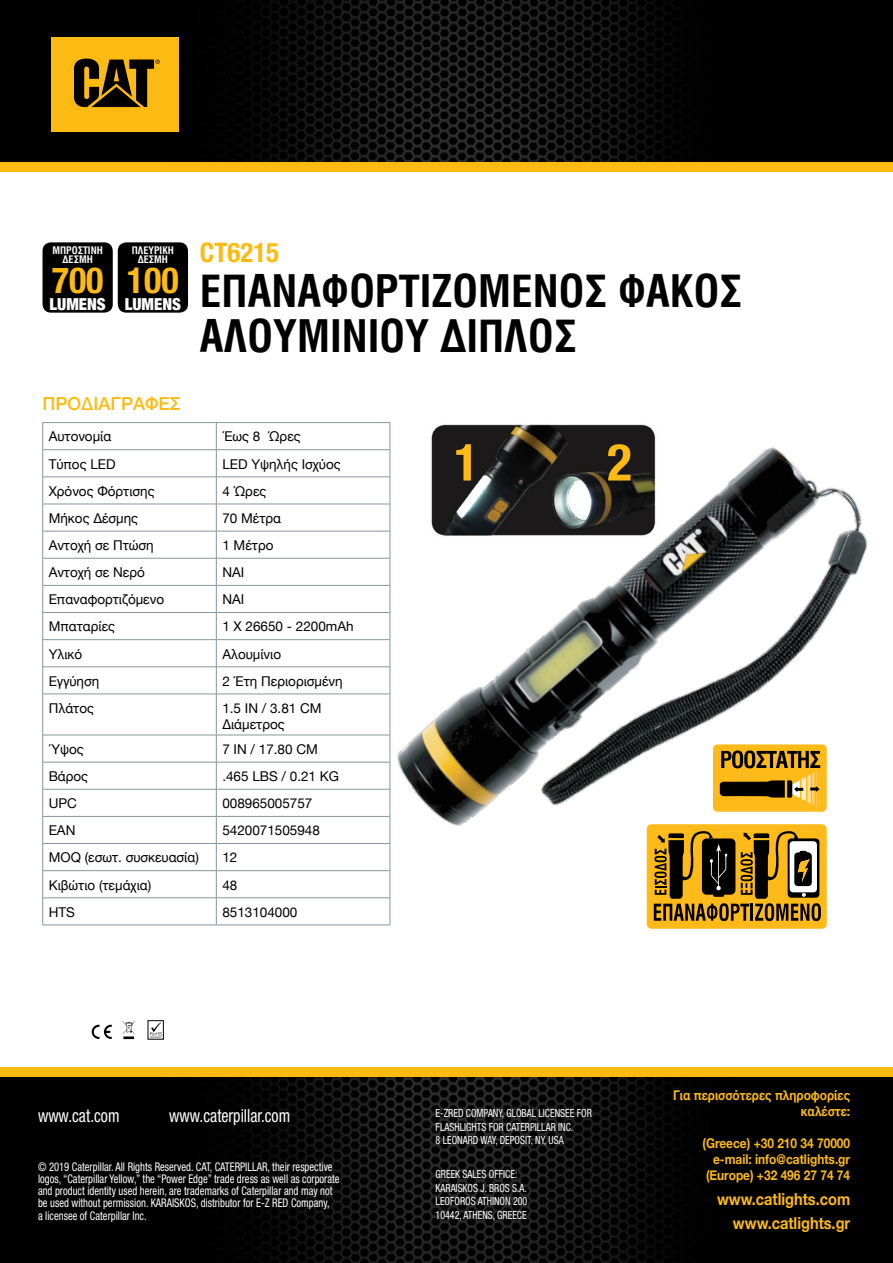
<style>
.page{position:relative;width:893px;height:1263px;background:#fff}
.page>*{position:absolute;margin:0;border:0;box-sizing:border-box;transform-origin:0 0}
.t1{font:700 condensed 51.3px "Helvetica Neue LT Std";color:#fdba12}
.t2{font:45px/45px "UB Helvetica Cond Bold";color:#000}
.t3{font:700 condensed 36px "Helvetica Neue LT Std";color:#fdba12}
.t4{font:700 condensed 27px "Helvetica Neue LT Std";color:#fdba12}
.t5{font:condensed 18px "Helvetica Neue LT Std";color:#fff;scale:.88 1}
.t6{font:500 18px "Helvetica Neue";color:#fdba12}
.t7{font:700 16.5px/24px "Helvetica Neue";color:#fdba12;text-align:right;scale:.88 1}
.t8{font:900 condensed 16.5px "Helvetica Neue";color:#fff}
.t9{font:13.5px/16.2px "Helvetica Neue";color:#000}
.t10{font:700 13.5px/15.9px "Helvetica Neue";color:#fdba12;text-align:right;scale:.88 1}
.t11{font:condensed 12px/12.3px "Helvetica Neue LT Std";color:#fff;scale:.88 1}
.t12{font:condensed 11.25px/13.5px "Helvetica Neue LT Std";color:#fff;scale:.88 1}
.t13{font:10.5px/9px "UB Helvetica Cond Bold";color:#fff;text-align:center}
</style>
<div class="page">
<img style="left:0;top:1077px;width:893px;height:186px">
<div style="left:0;top:1068px;width:893px;height:9px;background:#fdba12"></div>
<img style="left:0;top:0;width:893px;height:162px">
<div style="left:0;top:162px;width:893px;height:9px;background:#fdba12"></div>
<div style="left:51px;top:37px;width:128px;height:95px;background:#fdba12"></div>
<svg style="left:74px;top:59px;width:86px;height:48px"></svg>
<svg style="left:92px;top:1025px;width:20px;height:14px"></svg>
<svg style="left:122px;top:1021px;width:13px;height:18px"></svg>
<svg style="left:150px;top:1022px;width:11px;height:15px"></svg>
<hr style="left:43px;top:422px;width:173px;height:1px;background:#88969b">
<hr style="left:216px;top:422px;width:174px;height:1px;background:#88969b">
<hr style="left:43px;top:449px;width:173px;height:1px;background:#88969b">
<hr style="left:216px;top:449px;width:174px;height:1px;background:#88969b">
<hr style="left:43px;top:477px;width:173px;height:1px;background:#88969b">
<hr style="left:216px;top:477px;width:174px;height:1px;background:#88969b">
<hr style="left:43px;top:504px;width:173px;height:1px;background:#88969b">
<hr style="left:216px;top:504px;width:174px;height:1px;background:#88969b">
<hr style="left:43px;top:531px;width:173px;height:1px;background:#88969b">
<hr style="left:216px;top:531px;width:174px;height:1px;background:#88969b">
<hr style="left:43px;top:558px;width:173px;height:1px;background:#88969b">
<hr style="left:216px;top:558px;width:174px;height:1px;background:#88969b">
<hr style="left:43px;top:585px;width:173px;height:1px;background:#88969b">
<hr style="left:216px;top:585px;width:174px;height:1px;background:#88969b">
<hr style="left:43px;top:612px;width:173px;height:1px;background:#88969b">
<hr style="left:216px;top:612px;width:174px;height:1px;background:#88969b">
<hr style="left:43px;top:639px;width:173px;height:1px;background:#88969b">
<hr style="left:216px;top:639px;width:174px;height:1px;background:#88969b">
<hr style="left:43px;top:666px;width:173px;height:1px;background:#88969b">
<svg style="left:42px;top:423px;width:1px;height:271px"></svg>
<hr style="left:216px;top:666px;width:174px;height:1px;background:#88969b">
<svg style="left:216px;top:423px;width:1px;height:271px"></svg>
<hr style="left:43px;top:694px;width:173px;height:1px;background:#88969b">
<hr style="left:42px;top:694px;width:1px;height:41px;background:#88969b">
<hr style="left:216px;top:694px;width:174px;height:1px;background:#88969b">
<hr style="left:216px;top:694px;width:1px;height:41px;background:#88969b">
<hr style="left:43px;top:735px;width:173px;height:1px;background:#88969b">
<hr style="left:216px;top:735px;width:174px;height:1px;background:#88969b">
<hr style="left:43px;top:762px;width:173px;height:1px;background:#88969b">
<hr style="left:216px;top:762px;width:174px;height:1px;background:#88969b">
<hr style="left:43px;top:789px;width:173px;height:1px;background:#88969b">
<hr style="left:216px;top:789px;width:174px;height:1px;background:#88969b">
<hr style="left:43px;top:816px;width:173px;height:1px;background:#88969b">
<hr style="left:216px;top:816px;width:174px;height:1px;background:#88969b">
<hr style="left:43px;top:843px;width:173px;height:1px;background:#88969b">
<hr style="left:216px;top:843px;width:174px;height:1px;background:#88969b">
<hr style="left:43px;top:870px;width:173px;height:1px;background:#88969b">
<hr style="left:216px;top:870px;width:174px;height:1px;background:#88969b">
<hr style="left:43px;top:897px;width:173px;height:1px;background:#88969b">
<svg style="left:42px;top:735px;width:1px;height:190px"></svg>
<hr style="left:216px;top:897px;width:174px;height:1px;background:#88969b">
<svg style="left:216px;top:735px;width:1px;height:190px"></svg>
<hr style="left:43px;top:925px;width:173px;height:1px;background:#88969b">
<hr style="left:216px;top:925px;width:174px;height:1px;background:#88969b">
<div style="left:43px;top:242px;width:70px;height:71px;background:#000;border-radius:9px"></div>
<div style="left:118px;top:242px;width:70px;height:71px;background:#000;border-radius:9px"></div>
<img style="left:368px;top:422px;width:500px;height:505px">
<img style="left:429px;top:422px;width:230px;height:115px">
<div style="left:647px;top:824px;width:180px;height:105px;background:#fdba19;border-radius:5px"></div>
<svg style="left:654px;top:831px;width:167px;height:90px"></svg>
<div style="left:713px;top:744px;width:114px;height:68px;background:#fdba19;border-radius:5px"></div>
<svg style="left:720px;top:750px;width:100px;height:58px"></svg>
<p class="t13" style="left:52px;top:246px;width:52px">ΜΠΡΟΣΤΙΝΗ<br>ΔΕΣΜΗ</p>
<h3 class="t3" style="left:52px;top:259px;width:53px">700</h3>
<p class="t8" style="left:50px;top:290px;width:58px">LUMENS</p>
<p class="t13" style="left:132px;top:246px;width:44px">ΠΛΕΥΡΙΚΗ<br>ΔΕΣΜΗ</p>
<h3 class="t3" style="left:127px;top:259px;width:53px">100</h3>
<p class="t8" style="left:125px;top:290px;width:58px">LUMENS</p>
<h3 class="t4" style="left:200px;top:236px;width:81px">CT6215</h3>
<h2 class="t2" style="left:200px;top:269px;width:544px">ΕΠΑΝΑΦΟΡΤΙΖΟΜΕΝΟΣ ΦΑΚΟΣ<br>ΑΛΟΥΜΙΝΙΟΥ ΔΙΠΛΟΣ</h2>
<h3 class="t6" style="left:43px;top:389px;width:140px">ΠΡΟΔΙΑΓΡΑΦΕΣ</h3>
<p class="t9" style="left:49px;top:429px;width:64px">Αυτονομία</p>
<p class="t9" style="left:222px;top:429px;width:80px">Έως 8 Ώρες</p>
<p class="t9" style="left:49px;top:456px;width:68px">Τύπος LED</p>
<p class="t9" style="left:222px;top:456px;width:120px">LED Υψηλής Ισχύος</p>
<p class="t9" style="left:49px;top:484px;width:107px">Χρόνος Φόρτισης</p>
<p class="t9" style="left:222px;top:484px;width:46px">4 Ώρες</p>
<p class="t9" style="left:49px;top:511px;width:91px">Μήκος Δέσμης</p>
<p class="t9" style="left:222px;top:511px;width:60px">70 Μέτρα</p>
<p class="t9" style="left:49px;top:538px;width:107px">Αντοχή σε Πτώση</p>
<p class="t9" style="left:222px;top:538px;width:53px">1 Mέτρο</p>
<p class="t9" style="left:49px;top:565px;width:98px">Αντοχή σε Νερό</p>
<p class="t9" style="left:222px;top:565px;width:23px">ΝΑΙ</p>
<p class="t9" style="left:49px;top:592px;width:117px">Επαναφορτιζόμενο</p>
<p class="t9" style="left:222px;top:592px;width:23px">ΝΑΙ</p>
<p class="t9" style="left:49px;top:619px;width:68px">Μπαταρίες</p>
<p class="t9" style="left:222px;top:619px;width:133px">1 X 26650 - 2200mAh</p>
<p class="t9" style="left:49px;top:646px;width:35px">Υλικό</p>
<p class="t9" style="left:222px;top:646px;width:60px">Αλουμίνιο</p>
<p class="t9" style="left:49px;top:673px;width:52px">Εγγύηση</p>
<p class="t9" style="left:222px;top:673px;width:122px">2 Έτη Περιορισμένη</p>
<p class="t9" style="left:49px;top:701px;width:47px">Πλάτος</p>
<p class="t9" style="left:222px;top:701px;width:101px">1.5 IN / 3.81 CM<br>Διάμετρος</p>
<p class="t9" style="left:49px;top:742px;width:36px">Ύψος</p>
<p class="t9" style="left:222px;top:742px;width:97px">7 IN / 17.80 CM</p>
<p class="t9" style="left:49px;top:769px;width:41px">Βάρος</p>
<p class="t9" style="left:222px;top:769px;width:118px">.465 LBS / 0.21 KG</p>
<p class="t9" style="left:49px;top:796px;width:30px">UPC</p>
<p class="t9" style="left:222px;top:796px;width:92px">008965005757</p>
<p class="t9" style="left:49px;top:823px;width:28px">EAN</p>
<p class="t9" style="left:222px;top:823px;width:99px">5420071505948</p>
<p class="t9" style="left:49px;top:850px;width:152px">MOQ (εσωτ. συσκευασία)</p>
<p class="t9" style="left:222px;top:850px;width:17px">12</p>
<p class="t9" style="left:49px;top:877px;width:104px">Κιβώτιο (τεμάχια)</p>
<p class="t9" style="left:222px;top:877px;width:17px">48</p>
<p class="t9" style="left:49px;top:904px;width:28px">HTS</p>
<p class="t9" style="left:222px;top:904px;width:77px">8513104000</p>
<h3 class="t5" style="left:38px;top:1105px;width:94px">www.cat.com</h3>
<h3 class="t5" style="left:169px;top:1105px;width:139px">www.caterpillar.com</h3>
<p class="t11" style="left:38px;top:1160px;width:344px">© 2019 Caterpillar. All Rights Reserved. CAT, CATERPILLAR, their respective logos, “Caterpillar Yellow,” the “Power Edge” trade dress as well as corporate and product identity used herein, are trademarks of Caterpillar and may not be used without permission. KARAISKOS, distributor for E-Z RED Company,<br>a licensee of Caterpillar Inc.</p>
<h1 class="t1" style="left:454px;top:431px;width:26px">1</h1>
<h1 class="t1" style="left:607px;top:431px;width:26px">2</h1>
<p class="t12" style="left:436px;top:1106px;width:179px">E-ZRED COMPANY, GLOBAL LICENSEE FOR<br>FLASHLIGHTS FOR CATERPILLAR INC.<br>8 LEONARD WAY, DEPOSIT, NY, USA</p>
<p class="t12" style="left:436px;top:1167px;width:106px">GREEK SALES OFFICE:<br>KARAISKOS J. BROS S.A.<br>LEOFOROS ATHINON 200<br>10442, ATHENS, GREECE</p>
<p class="t10" style="left:673px;top:1088px;width:203px">Για περισσότερες πληροφορίες καλέστε:</p>
<p class="t10" style="left:702px;top:1136px;width:169px">(Greece) +30 210 34 70000 e-mail: info@catlights.gr (Europe) +32 496 27 74 74</p>
<p class="t7" style="left:717px;top:1187px;width:153px">www.catlights.com www.catlights.gr</p>
</div>
